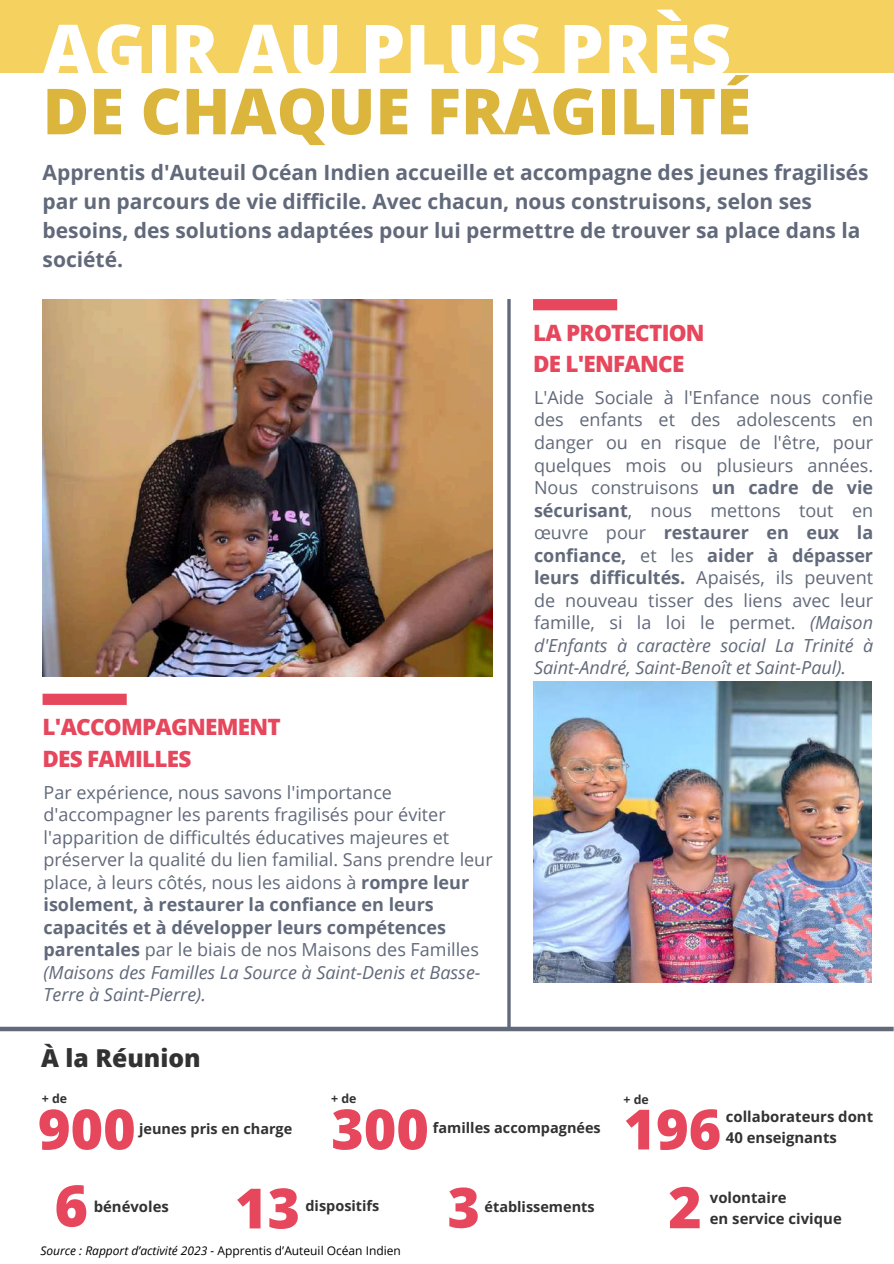
<style>
.page{position:relative;width:894px;height:1264px;background:#fff}
.page>*{position:absolute;margin:0;border:0;box-sizing:border-box;transform-origin:0 0}
.t1{font:800 70.8px "Open Sans";color:#fff}
.t2{font:800 63.6px "Open Sans";color:#dbb53c}
.t3{font:800 57.15px "Open Sans";color:#e6475c}
.t4{font:800 55.5px "Open Sans";color:#e6475c}
.t5{font:800 24.75px "Open Sans";color:#323232}
.t6{font:800 22.5px/31.5px "Open Sans";letter-spacing:-.035em;color:#e6475c}
.t7{font:700 21px/29.2px "Open Sans";color:#61697a}
.t8{font:18px/22.5px "Open Sans";color:#61697a;text-align:justify}
.t9{font:700 14.85px/20.5px "Open Sans";color:#323232}
.t10{font:700 14.4px "Open Sans";color:#323232}
.t11{font:700 12.3px "Open Sans";color:#323232}
.t12{font:italic 12px "Open Sans";color:#000}
.s1{font-weight:700}
.s2{font-style:italic}
.s3{font-style:normal}
</style>
<div class="page">
<img style="left:533px;top:681px;width:338px;height:301px">
<div style="left:0;top:0;width:893px;height:72px;background:#f5d15f"></div>
<hr style="left:507px;top:299px;width:3px;height:729px;background:#61697a">
<div style="left:533px;top:299px;width:84px;height:11px;background:#e6475c"></div>
<div style="left:43px;top:693px;width:84px;height:12px;background:#e6475c"></div>
<div style="left:0;top:1026px;width:893px;height:5px;background:#61697a"></div>
<img style="left:43px;top:299px;width:450px;height:377px">
<h1 class="t1" style="left:43px;top:0;width:690px">AGIR AU PLUS PRÈS</h1>
<h2 class="t2" style="left:43px;top:66px;width:709px">DE CHAQUE FRAGILITÉ</h2>
<p class="t7" style="left:43px;top:157px;width:827px">Apprentis d'Auteuil Océan Indien accueille et accompagne des jeunes fragilisés par un parcours de vie difficile. Avec chacun, nous construisons, selon ses besoins, des solutions adaptées pour lui permettre de trouver sa place dans la société.</p>
<p class="t6" style="left:533px;top:316px;width:173px">LA PROTECTION<br>DE L'ENFANCE</p>
<p class="t6" style="left:43px;top:710px;width:239px">L'ACCOMPAGNEMENT<br>DES FAMILLES</p>
<p class="t8" style="left:43px;top:780px;width:450px;text-align:left">Par expérience, nous savons l'importance d'accompagner les parents fragilisés pour éviter l'apparition de difficultés éducatives majeures et préserver la qualité du lien familial. Sans prendre leur place, à leurs côtés, nous les aidons à <span class="s1">rompre leur isolement, à restaurer la confiance en leurs capacités et à développer leurs compétences parentales</span> par le biais de nos Maisons des Familles <span class="s2">(Maisons des Familles La Source à Saint-Denis et Basse-Terre à Saint-Pierre).</span></p>
<h3 class="t5" style="left:41px;top:1040px;width:161px">À la Réunion</h3>
<p class="t8" style="left:534px;top:386px;width:340px">L'Aide Sociale à l'Enfance nous confie des enfants et des adolescents en danger ou en risque de l'être, pour quelques mois ou plusieurs années.<br>Nous construisons <span class="s1">un cadre de vie sécurisant</span>, nous mettons tout en œuvre pour <span class="s1">restaurer en eux la confiance,</span> et les <span class="s1">aider à dépasser leurs difficultés.</span> Apaisés, ils peuvent de nouveau tisser des liens avec leur famille, si la loi le permet. <span class="s2">(Maison d'Enfants à caractère social La Trinité à Saint-André, Saint-Benoît et Saint-Paul).</span></p>
<p class="t11" style="left:42px;top:1090px;width:27px">+ de</p>
<h3 class="t4" style="left:38px;top:1090px;width:99px">900</h3>
<p class="t10" style="left:139px;top:1118px;width:155px">jeunes pris en charge</p>
<p class="t11" style="left:331px;top:1090px;width:27px">+ de</p>
<h3 class="t4" style="left:331px;top:1090px;width:99px">300</h3>
<p class="t9" style="left:725px;top:1105px;width:149px">collaborateurs dont<br>40 enseignants</p>
<p class="t11" style="left:623px;top:1090px;width:27px">+ de</p>
<h3 class="t4" style="left:623px;top:1090px;width:99px">196</h3>
<p class="t10" style="left:433px;top:1118px;width:169px">familles accompagnées</p>
<h3 class="t3" style="left:54px;top:1165px;width:35px">6</h3>
<p class="t9" style="left:94px;top:1195px;width:77px">bénévoles</p>
<h3 class="t4" style="left:235px;top:1169px;width:67px">13</h3>
<h3 class="t3" style="left:668px;top:1167px;width:35px">2</h3>
<h3 class="t4" style="left:447px;top:1168px;width:34px">3</h3>
<p class="t10" style="left:305px;top:1195px;width:75px">dispositifs</p>
<p class="t10" style="left:484px;top:1196px;width:112px">établissements</p>
<p class="t12" style="left:40px;top:1242px;width:362px">Source : Rapport d’activité 2023 - <span class="s3">Apprentis d’Auteuil Océan Indien</span></p>
<p class="t9" style="left:709px;top:1186px;width:78px">volontaire</p>
<p class="t9" style="left:709px;top:1207px;width:133px">en service civique</p>
</div>
